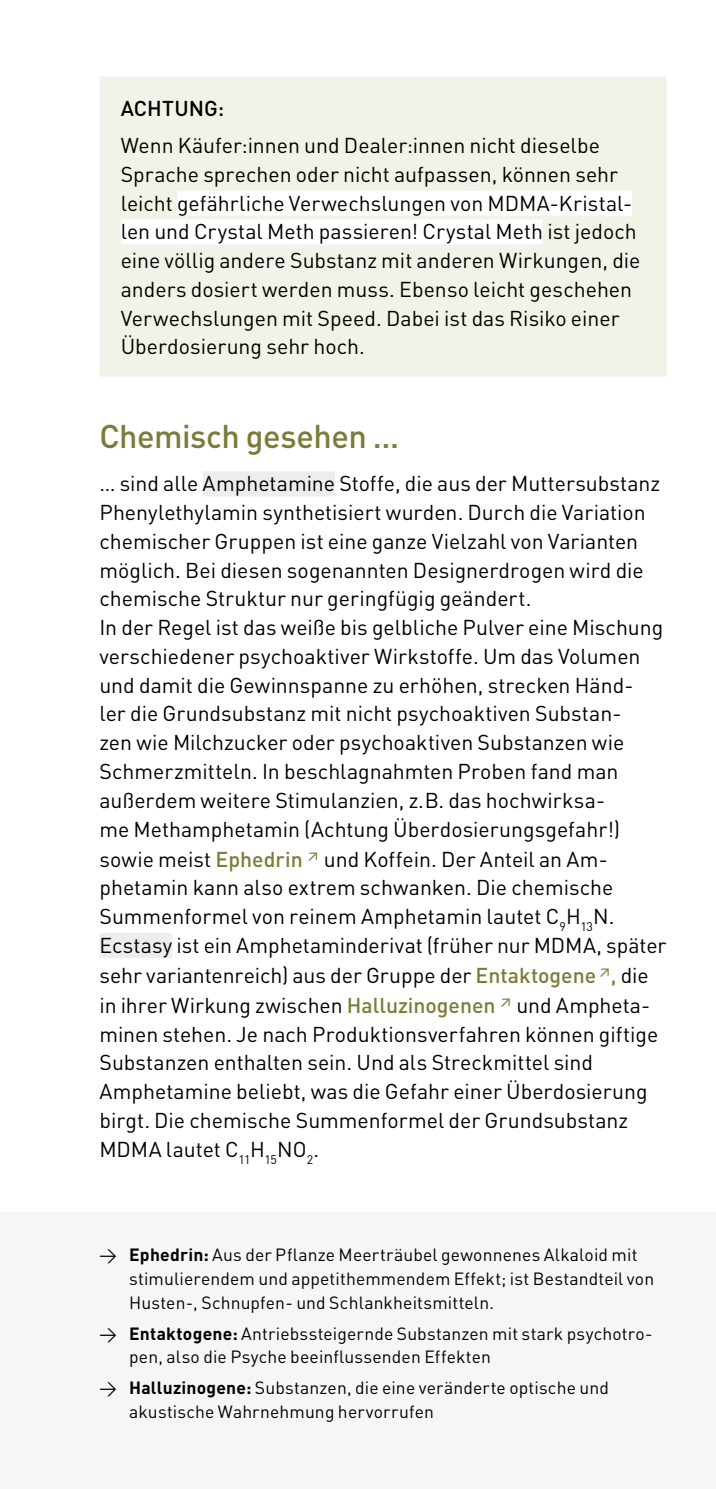
<style>
.page{position:relative;width:716px;height:1489px;background:#fff}
.page>*{position:absolute;margin:0;border:0;box-sizing:border-box;transform-origin:0 0}
.DHS_Headline{font:500 32.5px "DIN Pro";letter-spacing:-.015em;color:#7c7b38}
.DHS_Fließtext{font:21.25px/28.8px "DIN Pro";color:#000}
.DHS_Kasten_erstellen_über_Absatzlinien{font:500 21.25px "DIN Pro";color:#000}
.DHS_Legende{font:17.5px/23.8px "DIN Pro";letter-spacing:.01em;color:#000}
.s1{font-weight:500;color:#7c7b38}
.s2{font-weight:700}
</style>
<div class="page">
<div style="left:0;top:1212px;width:716px;height:276px;background:#f6f7f5"></div>
<div style="left:99px;top:76px;width:567px;height:300px;background:#f2f2e8"></div>
<div style="left:177px;top:191px;width:455px;height:25px;background:#fff"></div>
<div style="left:121px;top:219px;width:422px;height:25px;background:#fff"></div>
<div style="left:203px;top:471px;width:132px;height:25px;background:#eceeeb"></div>
<div style="left:99px;top:932px;width:73px;height:25px;background:#eceeeb"></div>
<p class="DHS_Kasten_erstellen_über_Absatzlinien" style="left:121px;top:93px;width:105px">ACHTUNG:</p>
<p class="DHS_Fließtext" style="left:121px;top:130px;width:521px">Wenn Käufer:innen und Dealer:innen nicht dieselbe Sprache sprechen oder nicht aufpassen, können sehr leicht gefährliche Verwechslungen von MDMA-Kristal&shy;len und Crystal Meth passieren! Crystal Meth ist jedoch eine völlig andere Substanz mit anderen Wirkungen, die anders dosiert werden muss. Ebenso leicht geschehen Verwechslungen mit Speed. Dabei ist das Risiko einer Überdosierung sehr hoch.</p>
<h1 class="DHS_Headline" style="left:99px;top:414px;width:301px">Chemisch gesehen ...</h1>
<p class="DHS_Fließtext" style="left:99px;top:468px;width:562px">… sind alle Amphetamine Stoffe, die aus der Muttersubstanz Phenylethylamin synthetisiert wurden. Durch die Variation chemischer Gruppen ist eine ganze Vielzahl von Varianten möglich. Bei diesen sogenannten Designerdrogen wird die chemische Struktur nur geringfügig geändert.</p>
<p class="DHS_Fließtext" style="left:99px;top:612px;width:565px">In der Regel ist das weiße bis gelbliche Pulver eine Mischung verschiedener psychoaktiver Wirkstoffe. Um das Volumen und damit die Gewinnspanne zu erhöhen, strecken Händ&shy;ler die Grundsubstanz mit nicht psychoaktiven Substan-<br>zen wie Milchzucker oder psychoaktiven Substanzen wie Schmerzmitteln. In beschlagnahmten Proben fand man außerdem weitere Stimulanzien, z. B. das hochwirksa-<br>me Methamphetamin (Achtung Überdosierungsgefahr!) sowie meist <span class="s1">Ephedrin</span> <sup>↗</sup> und Koffein. Der Anteil an Am&shy;phetamin kann also extrem schwanken. Die chemische Summenformel von reinem Amphetamin lautet C<sub>9</sub>H<sub>13</sub>N.</p>
<p class="DHS_Fließtext" style="left:99px;top:929px;width:568px">Ecstasy ist ein Amphetaminderivat (früher nur MDMA, später sehr variantenreich) aus der Gruppe der <span class="s1">Entaktogene</span> <sup>↗</sup><span class="s1">,</span> die in ihrer Wirkung zwischen <span class="s1">Halluzinogenen</span> <sup>↗</sup> und Ampheta&shy;minen stehen. Je nach Produktionsverfahren können giftige Substanzen enthalten sein. Und als Streckmittel sind Amphetamine beliebt, was die Gefahr einer Überdosierung birgt. Die chemische Summenformel der Grundsubstanz MDMA lautet C<sub>11</sub>H<sub>15</sub>NO<sub>2</sub>.</p>
<p class="DHS_Legende" style="left:129px;top:1242px;width:526px;text-indent:-30px">→ <span class="s2">Ephedrin:</span> Aus der Pflanze Meerträubel gewonnenes Alkaloid mit stimulierendem und appetithemmendem Effekt; ist Bestandteil von<br>Husten-, Schnupfen- und Schlankheitsmitteln.</p>
<p class="DHS_Legende" style="left:129px;top:1320px;width:525px;text-indent:-30px">→ <span class="s2">Entaktogene:</span> Antriebssteigernde Substanzen mit stark psychotro&shy;pen, also die Psyche beeinflussenden Effekten</p>
<p class="DHS_Legende" style="left:129px;top:1375px;width:481px;text-indent:-30px">→ <span class="s2">Halluzinogene:</span> Substanzen, die eine veränderte optische und akustische Wahrnehmung hervorrufen</p>
</div>
